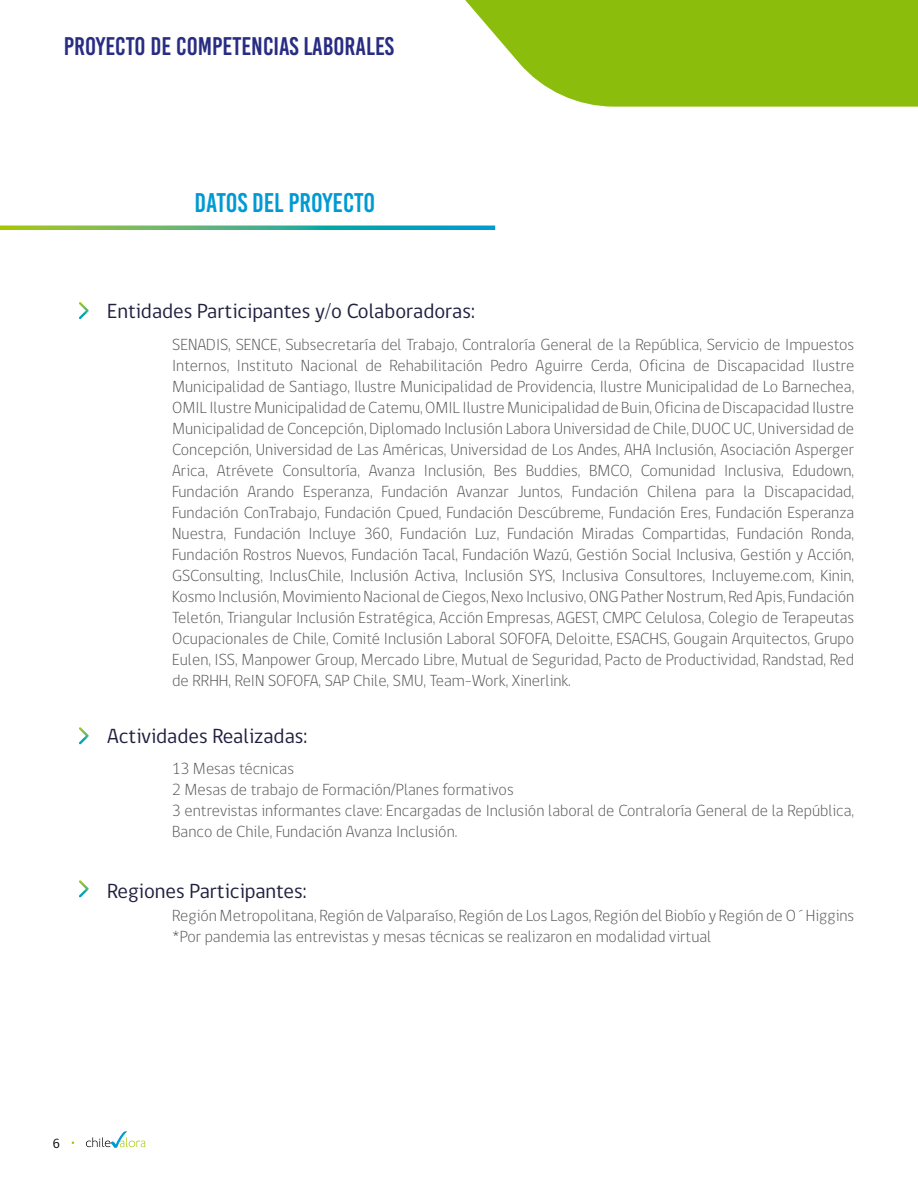
<style>
.page{position:relative;width:918px;height:1188px;background:#fff}
.page>*{position:absolute;margin:0;border:0;box-sizing:border-box;transform-origin:0 0}
.t1{font:27px "Bebas Kai";color:#009ad3}
.t2{font:25.5px "Bebas Kai";color:#282c82}
.t3{font:21px "gob CL";color:#201f3f}
.t4{font:300 16.5px/21px "gob CL";color:#555756}
.t5{font:13.5px "gob CL";color:#000}
</style>
<div class="page">
<svg style="left:465px;top:0;width:453px;height:107px;background:#98c429"></svg>
<svg style="left:0;top:226px;width:495px;height:4px;background:#45af81"></svg>
<svg style="left:79px;top:302px;width:10px;height:17px"></svg>
<svg style="left:79px;top:727px;width:10px;height:17px"></svg>
<svg style="left:79px;top:880px;width:10px;height:17px"></svg>
<svg style="left:86px;top:1131px;width:59px;height:17px"></svg>
<h2 class="t2" style="left:64px;top:32px;width:332px">PROYECTO DE COMPETENCIAS LABORALES</h2>
<h1 class="t1" style="left:195px;top:189px;width:182px">DATOS DEL PROYECTO</h1>
<p class="t3" style="left:107px;top:297px;width:369px">Entidades Participantes y/o Colaboradoras:</p>
<p class="t4" style="left:172px;top:334px;width:684px;text-align:justify">SENADIS, SENCE, Subsecretaría del Trabajo, Contraloría General de la República, Servicio de Impuestos Internos, Instituto Nacional de Rehabilitación Pedro Aguirre Cerda, Oficina de Discapacidad Ilustre Municipalidad de Santiago, Ilustre Municipalidad de Providencia, Ilustre Municipalidad de Lo Barnechea, OMIL Ilustre Municipalidad de Catemu, OMIL Ilustre Municipalidad de Buin, Oficina de Discapacidad Ilustre Municipalidad de Concepción, Diplomado Inclusión Labora Universidad de Chile, DUOC UC, Universidad de Concepción, Universidad de Las Américas, Universidad de Los Andes, AHA Inclusión, Asociación Asperger Arica, Atrévete Consultoría, Avanza Inclusión, Bes Buddies, BMCO, Comunidad Inclusiva, Edudown, Fundación Arando Esperanza, Fundación Avanzar Juntos, Fundación Chilena para la Discapacidad, Fundación ConTrabajo, Fundación Cpued, Fundación Descúbreme, Fundación Eres, Fundación Esperanza Nuestra, Fundación Incluye 360, Fundación Luz, Fundación Miradas Compartidas, Fundación Ronda, Fundación Rostros Nuevos, Fundación Tacal, Fundación Wazú, Gestión Social Inclusiva, Gestión y Acción, GSConsulting, InclusChile, Inclusión Activa, Inclusión SYS, Inclusiva Consultores, Incluyeme.com, Kinin, Kosmo Inclusión, Movimiento Nacional de Ciegos, Nexo Inclusivo, ONG Pather Nostrum, Red Apis, Fundación Teletón, Triangular Inclusión Estratégica, Acción Empresas, AGEST, CMPC Celulosa, Colegio de Terapeutas Ocupacionales de Chile, Comité Inclusión Laboral SOFOFA, Deloitte, ESACHS, Gougain Arquitectos, Grupo Eulen, ISS, Manpower Group, Mercado Libre, Mutual de Seguridad, Pacto de Productividad, Randstad, Red de RRHH, ReIN SOFOFA, SAP Chile, SMU, Team-Work, Xinerlink.</p>
<p class="t3" style="left:107px;top:722px;width:202px">Actividades Realizadas:</p>
<p class="t4" style="left:172px;top:758px;width:684px">13 Mesas técnicas<br>2 Mesas de trabajo de Formación/Planes formativos<br>3 entrevistas informantes clave: Encargadas de Inclusión laboral de Contraloría General de la República, Banco de Chile, Fundación Avanza Inclusión.</p>
<p class="t3" style="left:107px;top:877px;width:201px">Regiones Participantes:</p>
<p class="t5" style="left:53px;top:1134px;width:9px">6</p>
<p class="t4" style="left:172px;top:905px;width:683px">Región Metropolitana, Región de Valparaíso, Región de Los Lagos, Región del Biobío y Región de O´Higgins *Por pandemia las entrevistas y mesas técnicas se realizaron en modalidad virtual</p>
</div>
